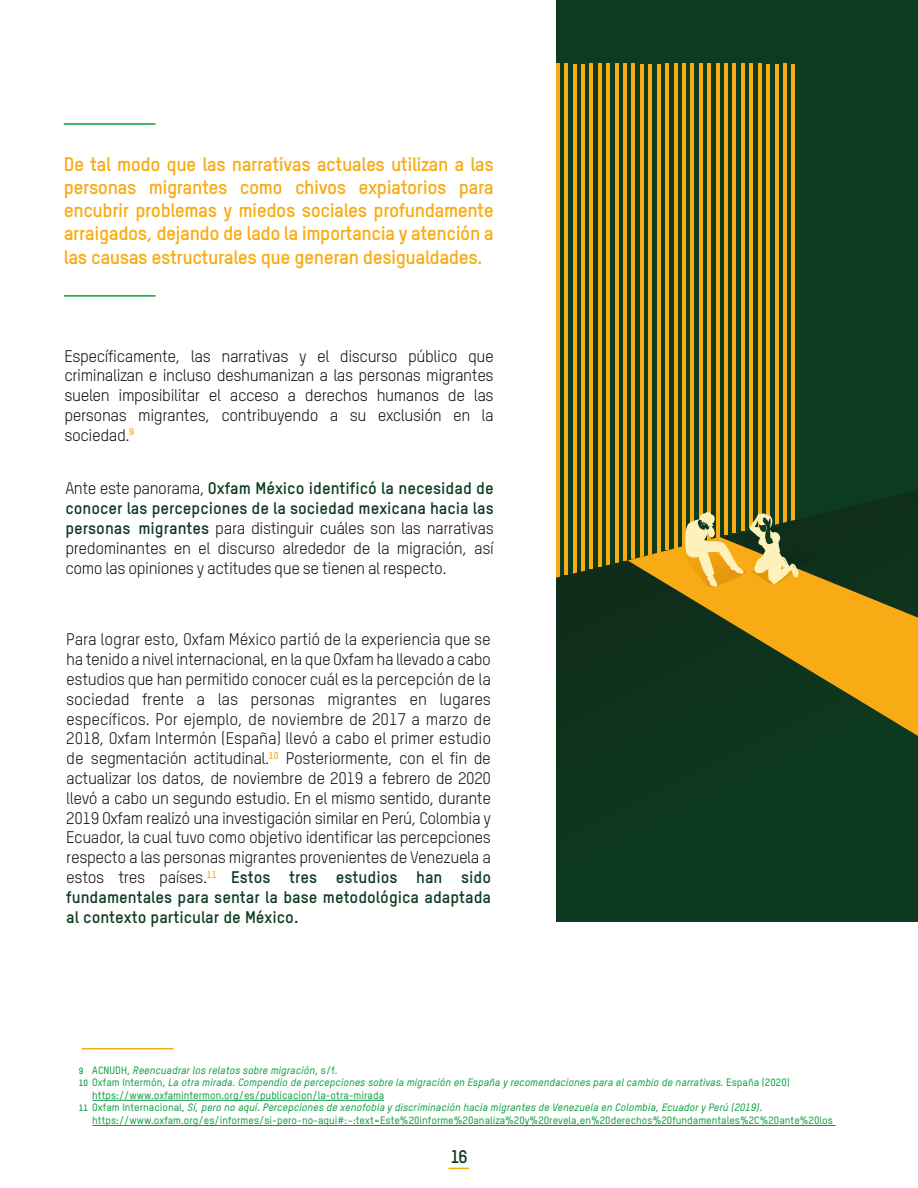
<style>
.page{position:relative;width:918px;height:1188px;background:#fff}
.page>*{position:absolute;margin:0;border:0;box-sizing:border-box;transform-origin:0 0}
.t1{font:700 19.2px/23.1px "Oxfam TSTARPRO";letter-spacing:-.025em;color:#f8ab14;text-align:justify}
.t2{font:700 18px "Oxfam TSTARPRO";color:#0d3b1f}
.t3{font:16.5px/19.8px "Oxfam TSTARPRO";letter-spacing:-.025em;color:#13110c;text-align:justify}
.t4{font:500 10.5px/12.6px "Oxfam TSTARPRO";color:#089f3e}
.t5{font:700 9px/12.6px "Oxfam TSTARPRO";color:#089f3e}
.s1{font-weight:700;color:#0d3b1f}
.s2{font-style:italic}
</style>
<div class="page">
<svg style="left:449px;top:1168px;width:20px;height:1px"></svg>
<hr style="left:82px;top:1048px;width:92px;height:1px;background:#f8ab14">
<hr style="left:92px;top:1100px;width:292px;height:1px;background:#089f3e">
<hr style="left:92px;top:1125px;width:744px;height:1px;background:#089f3e">
<div style="left:556px;top:0;width:362px;height:921px;background:#0d3b1f"></div>
<hr style="left:556px;top:64px;width:3px;height:514px;background:#f8ab14">
<hr style="left:565px;top:64px;width:3px;height:511px;background:#f8ab14">
<hr style="left:573px;top:64px;width:3px;height:509px;background:#f8ab14">
<hr style="left:581px;top:64px;width:4px;height:507px;background:#f8ab14">
<hr style="left:590px;top:64px;width:3px;height:505px;background:#f8ab14">
<hr style="left:598px;top:64px;width:3px;height:503px;background:#f8ab14">
<hr style="left:607px;top:64px;width:3px;height:501px;background:#f8ab14">
<hr style="left:615px;top:64px;width:3px;height:499px;background:#f8ab14">
<hr style="left:623px;top:64px;width:4px;height:497px;background:#f8ab14">
<hr style="left:632px;top:64px;width:3px;height:495px;background:#f8ab14">
<hr style="left:640px;top:64px;width:4px;height:493px;background:#f8ab14">
<hr style="left:649px;top:64px;width:3px;height:490px;background:#f8ab14">
<hr style="left:657px;top:64px;width:3px;height:488px;background:#f8ab14">
<hr style="left:666px;top:64px;width:3px;height:486px;background:#f8ab14">
<hr style="left:674px;top:64px;width:3px;height:486px;background:#f8ab14">
<hr style="left:682px;top:64px;width:4px;height:486px;background:#f8ab14">
<hr style="left:691px;top:64px;width:3px;height:486px;background:#f8ab14">
<hr style="left:699px;top:64px;width:3px;height:486px;background:#f8ab14">
<hr style="left:708px;top:64px;width:3px;height:476px;background:#f8ab14">
<hr style="left:716px;top:64px;width:3px;height:486px;background:#f8ab14">
<hr style="left:724px;top:64px;width:4px;height:471px;background:#f8ab14">
<hr style="left:733px;top:64px;width:3px;height:469px;background:#f8ab14">
<hr style="left:741px;top:64px;width:3px;height:467px;background:#f8ab14">
<hr style="left:750px;top:64px;width:3px;height:464px;background:#f8ab14">
<hr style="left:758px;top:64px;width:3px;height:467px;background:#f8ab14">
<hr style="left:767px;top:64px;width:3px;height:465px;background:#f8ab14">
<hr style="left:775px;top:64px;width:3px;height:462px;background:#f8ab14">
<hr style="left:783px;top:64px;width:4px;height:460px;background:#f8ab14">
<hr style="left:792px;top:64px;width:3px;height:457px;background:#f8ab14">
<svg style="left:556px;top:490px;width:362px;height:216px"></svg>
<svg style="left:628px;top:537px;width:290px;height:199px"></svg>
<svg style="left:681px;top:511px;width:136px;height:76px"></svg>
<hr style="left:64px;top:123px;width:92px;height:2px;background:#089f3e">
<hr style="left:64px;top:295px;width:92px;height:2px;background:#089f3e">
<p class="t1" style="left:64px;top:153px;width:432px">De tal modo que las narrativas actuales utilizan a las personas migrantes como chivos expiatorios para encubrir problemas y miedos sociales profundamente arraigados, dejando de lado la importancia y atención a las causas estructurales que generan desigualdades.</p>
<p class="t3" style="left:64px;top:346px;width:431px">Específicamente, las narrativas y el discurso público que criminalizan e incluso deshumanizan a las personas migrantes suelen imposibilitar el acceso a derechos humanos de las personas migrantes, contribuyendo a su exclusión en la sociedad.<sup>9</sup></p>
<p class="t3" style="left:65px;top:478px;width:430px">Ante este panorama, <span class="s1">Oxfam México identificó la necesidad de conocer las percepciones de la sociedad mexicana hacia las personas migrantes</span> para distinguir cuáles son las narrativas predominantes en el discurso alrededor de la migración, así como las opiniones y actitudes que se tienen al respecto.</p>
<p class="t3" style="left:66px;top:630px;width:426px">Para lograr esto, Oxfam México partió de la experiencia que se ha tenido a nivel internacional, en la que Oxfam ha llevado a cabo estudios que han permitido conocer cuál es la percepción de la sociedad frente a las personas migrantes en lugares específicos. Por ejemplo, de noviembre de 2017 a marzo de 2018, Oxfam Intermón (España) llevó a cabo el primer estudio de segmentación actitudinal.<sup>10</sup> Posteriormente, con el fin de actualizar los datos, de noviembre de 2019 a febrero de 2020 llevó a cabo un segundo estudio. En el mismo sentido, durante 2019 Oxfam realizó una investigación similar en Perú, Colombia y Ecuador, la cual tuvo como objetivo identificar las percepciones respecto a las personas migrantes provenientes de Venezuela a estos tres países.<sup>11</sup> <span class="s1">Estos tres estudios han sido fundamentales para sentar la base metodológica adaptada al contexto particular de México.</span></p>
<p class="t4" style="left:92px;top:1063px;width:742px">ACNUDH, <span class="s2">Reencuadrar los relatos sobre migración</span>, s/f.<br>Oxfam Intermón, <span class="s2">La otra mirada. Compendio de percepciones sobre la migración en España y recomendaciones para el cambio de narrativas.</span> España (2020) https://www.oxfamintermon.org/es/publicacion/la-otra-mirada<br>Oxfam Internacional, <span class="s2">Sí, pero no aquí. Percepciones de xenofobia y discriminación hacia migrantes de Venezuela en Colombia, Ecuador y Perú (2019)</span>. https://www.oxfam.org/es/informes/si-pero-no-aqui#:~:text=Este%20informe%20analiza%20y%20revela,en%20derechos%20fundamentales%2C%20ante%20los</p>
<p class="t5" style="left:79px;top:1064px;width:11px">9<br>10</p>
<p class="t5" style="left:79px;top:1102px;width:11px">11</p>
<p class="t2" style="left:451px;top:1146px;width:19px">16</p>
</div>
